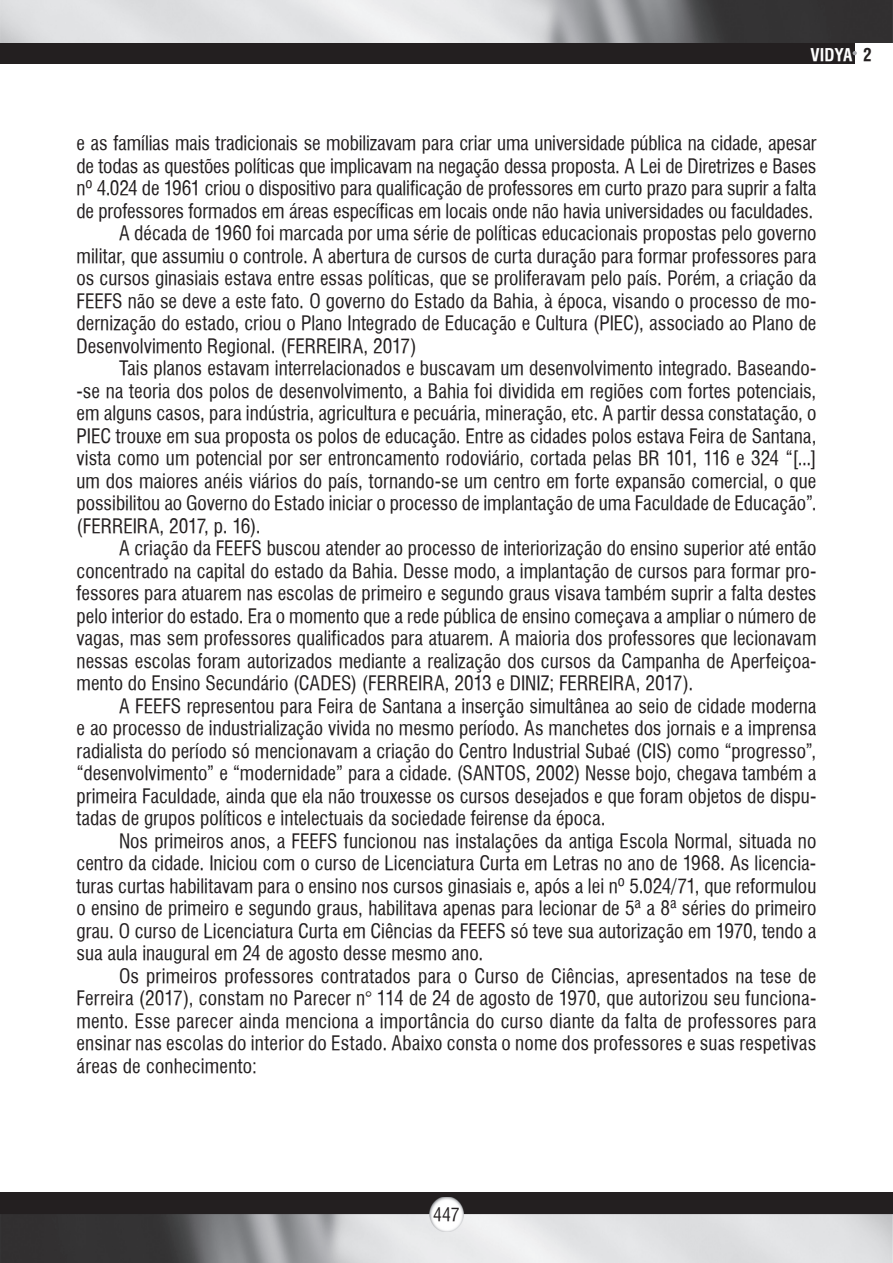
<style>
.page{position:relative;width:893px;height:1263px;background:#fff}
.page>*{position:absolute;margin:0;border:0;box-sizing:border-box;transform-origin:0 0}
.t1{font:19.5px "Halvett Condensed";color:#231f20}
.t2{font:18px "Halvett Condensed";color:#231f20}
.t3{font:700 condensed 17.25px "Halvett";color:#fff}
.s1{color:#231f20}
</style>
<div class="page">
<div style="left:0;top:0;width:855px;height:64px;background:#231f20"></div>
<img style="left:0;top:0;width:893px;height:43px">
<svg style="left:853px;top:51px;width:4px;height:4px"></svg>
<div style="left:0;top:1193px;width:893px;height:70px;background:#231f20"></div>
<img style="left:0;top:1214px;width:893px;height:49px">
<img style="left:429px;top:1197px;width:34px;height:34px">
<p class="t3" style="left:810px;top:45px;width:63px">VIDYA <span class="s1">2</span></p>
<p class="t1" style="left:77px;top:131px;width:741px">e as famílias mais tradicionais se mobilizavam para criar uma universidade pública na cidade, apesar</p>
<p class="t1" style="left:77px;top:154px;width:741px">de todas as questões políticas que implicavam na negação dessa proposta. A Lei de Diretrizes e Bases</p>
<p class="t1" style="left:77px;top:176px;width:741px">nº 4.024 de 1961 criou o dispositivo para qualificação de professores em curto prazo para suprir a falta</p>
<p class="t1" style="left:77px;top:199px;width:738px">de professores formados em áreas específicas em locais onde não havia universidades ou faculdades.</p>
<p class="t1" style="left:119px;top:221px;width:699px">A década de 1960 foi marcada por uma série de políticas educacionais propostas pelo governo</p>
<p class="t1" style="left:77px;top:244px;width:741px">militar, que assumiu o controle. A abertura de cursos de curta duração para formar professores para</p>
<p class="t1" style="left:77px;top:266px;width:741px">os cursos ginasiais estava entre essas políticas, que se proliferavam pelo país. Porém, a criação da</p>
<p class="t1" style="left:77px;top:289px;width:741px">FEEFS não se deve a este fato. O governo do Estado da Bahia, à época, visando o processo de mo-</p>
<p class="t1" style="left:77px;top:311px;width:741px">dernização do estado, criou o Plano Integrado de Educação e Cultura (PIEC), associado ao Plano de</p>
<p class="t1" style="left:77px;top:334px;width:342px">Desenvolvimento Regional. (FERREIRA, 2017)</p>
<p class="t1" style="left:119px;top:356px;width:699px">Tais planos estavam interrelacionados e buscavam um desenvolvimento integrado. Baseando-</p>
<p class="t1" style="left:77px;top:379px;width:741px">-se na teoria dos polos de desenvolvimento, a Bahia foi dividida em regiões com fortes potenciais,</p>
<p class="t1" style="left:77px;top:401px;width:741px">em alguns casos, para indústria, agricultura e pecuária, mineração, etc. A partir dessa constatação, o</p>
<p class="t1" style="left:77px;top:424px;width:741px">PIEC trouxe em sua proposta os polos de educação. Entre as cidades polos estava Feira de Santana,</p>
<p class="t1" style="left:77px;top:446px;width:741px">vista como um potencial por ser entroncamento rodoviário, cortada pelas BR 101, 116 e 324 “[...]</p>
<p class="t1" style="left:77px;top:469px;width:741px">um dos maiores anéis viários do país, tornando-se um centro em forte expansão comercial, o que</p>
<p class="t1" style="left:77px;top:491px;width:741px">possibilitou ao Governo do Estado iniciar o processo de implantação de uma Faculdade de Educação”.</p>
<p class="t1" style="left:77px;top:514px;width:185px">(FERREIRA, 2017, p. 16).</p>
<p class="t1" style="left:119px;top:536px;width:699px">A criação da FEEFS buscou atender ao processo de interiorização do ensino superior até então</p>
<p class="t1" style="left:77px;top:559px;width:741px">concentrado na capital do estado da Bahia. Desse modo, a implantação de cursos para formar pro-</p>
<p class="t1" style="left:77px;top:581px;width:741px">fessores para atuarem nas escolas de primeiro e segundo graus visava também suprir a falta destes</p>
<p class="t1" style="left:77px;top:604px;width:741px">pelo interior do estado. Era o momento que a rede pública de ensino começava a ampliar o número de</p>
<p class="t1" style="left:77px;top:626px;width:741px">vagas, mas sem professores qualificados para atuarem. A maioria dos professores que lecionavam</p>
<p class="t1" style="left:77px;top:649px;width:741px">nessas escolas foram autorizados mediante a realização dos cursos da Campanha de Aperfeiçoa-</p>
<p class="t1" style="left:77px;top:671px;width:618px">mento do Ensino Secundário (CADES) (FERREIRA, 2013 e DINIZ; FERREIRA, 2017).</p>
<p class="t1" style="left:119px;top:694px;width:699px">A FEEFS representou para Feira de Santana a inserção simultânea ao seio de cidade moderna</p>
<p class="t1" style="left:77px;top:716px;width:741px">e ao processo de industrialização vivida no mesmo período. As manchetes dos jornais e a imprensa</p>
<p class="t1" style="left:77px;top:739px;width:741px">radialista do período só mencionavam a criação do Centro Industrial Subaé (CIS) como “progresso”,</p>
<p class="t1" style="left:77px;top:761px;width:741px">“desenvolvimento” e “modernidade” para a cidade. (SANTOS, 2002) Nesse bojo, chegava também a</p>
<p class="t1" style="left:77px;top:784px;width:741px">primeira Faculdade, ainda que ela não trouxesse os cursos desejados e que foram objetos de dispu-</p>
<p class="t1" style="left:77px;top:806px;width:531px">tadas de grupos políticos e intelectuais da sociedade feirense da época.</p>
<p class="t1" style="left:119px;top:829px;width:699px">Nos primeiros anos, a FEEFS funcionou nas instalações da antiga Escola Normal, situada no</p>
<p class="t1" style="left:77px;top:851px;width:741px">centro da cidade. Iniciou com o curso de Licenciatura Curta em Letras no ano de 1968. As licencia-</p>
<p class="t1" style="left:77px;top:874px;width:741px">turas curtas habilitavam para o ensino nos cursos ginasiais e, após a lei nº 5.024/71, que reformulou</p>
<p class="t1" style="left:77px;top:896px;width:741px">o ensino de primeiro e segundo graus, habilitava apenas para lecionar de 5ª a 8ª séries do primeiro</p>
<p class="t1" style="left:77px;top:919px;width:741px">grau. O curso de Licenciatura Curta em Ciências da FEEFS só teve sua autorização em 1970, tendo a</p>
<p class="t1" style="left:77px;top:941px;width:408px">sua aula inaugural em 24 de agosto desse mesmo ano.</p>
<p class="t1" style="left:119px;top:964px;width:699px">Os primeiros professores contratados para o Curso de Ciências, apresentados na tese de</p>
<p class="t1" style="left:77px;top:986px;width:741px">Ferreira (2017), constam no Parecer n° 114 de 24 de agosto de 1970, que autorizou seu funciona-</p>
<p class="t1" style="left:77px;top:1009px;width:741px">mento. Esse parecer ainda menciona a importância do curso diante da falta de professores para</p>
<p class="t1" style="left:77px;top:1031px;width:741px">ensinar nas escolas do interior do Estado. Abaixo consta o nome dos professores e suas respetivas</p>
<p class="t1" style="left:77px;top:1054px;width:182px">áreas de conhecimento:</p>
<p class="t2" style="left:433px;top:1204px;width:28px">447</p>
</div>
